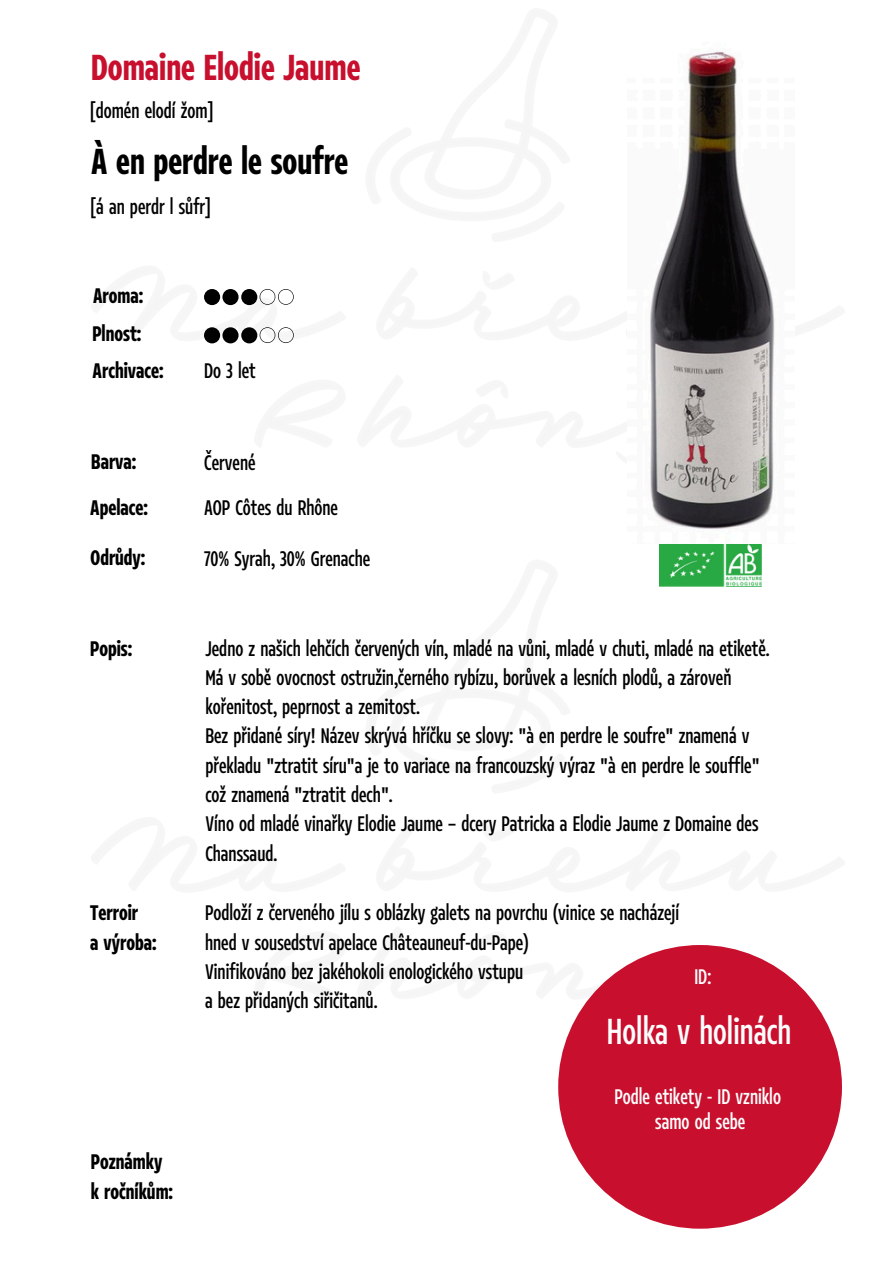
<style>
.page{position:relative;width:894px;height:1264px;background:#fff}
.page>*{position:absolute;margin:0;border:0;box-sizing:border-box;transform-origin:0 0}
.t1{font:600 extra-condensed 36px "NBR Sans";color:#c8102e}
.t2{font:600 extra-condensed 36px "NBR Sans";color:#000}
.t3{font:500 extra-condensed 36px "NBR Sans";color:#fefefe}
.t4{font:500 extra-condensed 21px/29.2px "NBR Sans";color:#000}
.t5{font:600 extra-condensed 21px "NBR Sans";color:#000}
.t6{font:500 extra-condensed 21px "NBR Sans";color:#fefefe}
</style>
<div class="page">
<div style="left:558px;top:945px;width:283px;height:283px;background:#c8102e;border-radius:50%"></div>
<img style="left:659px;top:544px;width:102px;height:42px">
<div style="left:204px;top:289px;width:16px;height:16px;background:#000;border-radius:50%"></div>
<div style="left:222px;top:289px;width:16px;height:16px;background:#000;border-radius:50%"></div>
<svg style="left:259px;top:289px;width:35px;height:16px"></svg>
<div style="left:241px;top:289px;width:16px;height:16px;background:#000;border-radius:50%"></div>
<div style="left:204px;top:327px;width:16px;height:16px;background:#000;border-radius:50%"></div>
<div style="left:222px;top:327px;width:16px;height:16px;background:#000;border-radius:50%"></div>
<svg style="left:259px;top:327px;width:35px;height:16px"></svg>
<div style="left:241px;top:327px;width:16px;height:16px;background:#000;border-radius:50%"></div>
<img style="left:650px;top:51px;width:125px;height:478px">
<p class="t1" style="left:91px;top:51px;width:271px">Domaine Elodie Jaume</p>
<p class="t4" style="left:90px;top:97px;width:124px">[domén elodí žom]</p>
<h1 class="t2" style="left:91px;top:145px;width:258px">À en perdre le soufre</h1>
<p class="t4" style="left:91px;top:193px;width:122px">[á an perdr l sůfr]</p>
<p class="t5" style="left:93px;top:286px;width:52px">Aroma:</p>
<p class="t5" style="left:92px;top:324px;width:50px">Plnost:</p>
<p class="t5" style="left:93px;top:361px;width:73px">Archivace:</p>
<h1 class="t4" style="left:204px;top:357px;width:53px">Do 3 let</h1>
<p class="t5" style="left:91px;top:452px;width:47px">Barva:</p>
<h2 class="t4" style="left:204px;top:449px;width:53px">Červené</h2>
<p class="t5" style="left:90px;top:498px;width:59px">Apelace:</p>
<p class="t4" style="left:204px;top:494px;width:135px">AOP Côtes du Rhône</p>
<p class="t5" style="left:91px;top:548px;width:56px">Odrůdy:</p>
<p class="t4" style="left:204px;top:545px;width:168px">70% Syrah, 30% Grenache</p>
<p class="t5" style="left:90px;top:639px;width:44px">Popis:</p>
<p class="t4" style="left:205px;top:634px;width:566px">Jedno z našich lehčích červených vín, mladé na vůni, mladé v chuti, mladé na etiketě.</p>
<p class="t4" style="left:205px;top:664px;width:527px">Má v sobě ovocnost ostružin,černého rybízu, borůvek a lesních plodů, a zároveň kořenitost, peprnost a zemitost.</p>
<p class="t4" style="left:205px;top:722px;width:555px">Bez přidané síry! Název skrývá hříčku se slovy: "à en perdre le soufre" znamená v překladu "ztratit síru"a je to variace na francouzský výraz "à en perdre le souffle" což znamená "ztratit dech".</p>
<p class="t4" style="left:205px;top:810px;width:554px">Víno od mladé vinařky Elodie Jaume – dcery Patricka a Elodie Jaume z Domaine des<br>Chanssaud.</p>
<p class="t5" style="left:90px;top:903px;width:49px">Terroir</p>
<p class="t5" style="left:90px;top:932px;width:68px">a výroba:</p>
<p class="t5" style="left:91px;top:1152px;width:73px">Poznámky</p>
<p class="t5" style="left:91px;top:1181px;width:84px">k ročníkům:</p>
<p class="t4" style="left:205px;top:899px;width:475px">Podloží z červeného jílu s oblázky galets na povrchu (vinice se nacházejí</p>
<p class="t4" style="left:205px;top:928px;width:325px">hned v sousedství apelace Châteauneuf-du-Pape)</p>
<p class="t4" style="left:205px;top:957px;width:319px">Vinifikováno bez jakéhokoli enologického vstupu</p>
<p class="t4" style="left:205px;top:987px;width:174px">a bez přidaných siřičitanů.</p>
<p class="t6" style="left:694px;top:966px;width:18px">ID:</p>
<p class="t3" style="left:606px;top:1014px;width:186px">Holka v holinách</p>
<p class="t6" style="left:614px;top:1087px;width:168px">Podle etikety - ID vzniklo</p>
<p class="t6" style="left:655px;top:1111px;width:91px">samo od sebe</p>
</div>
